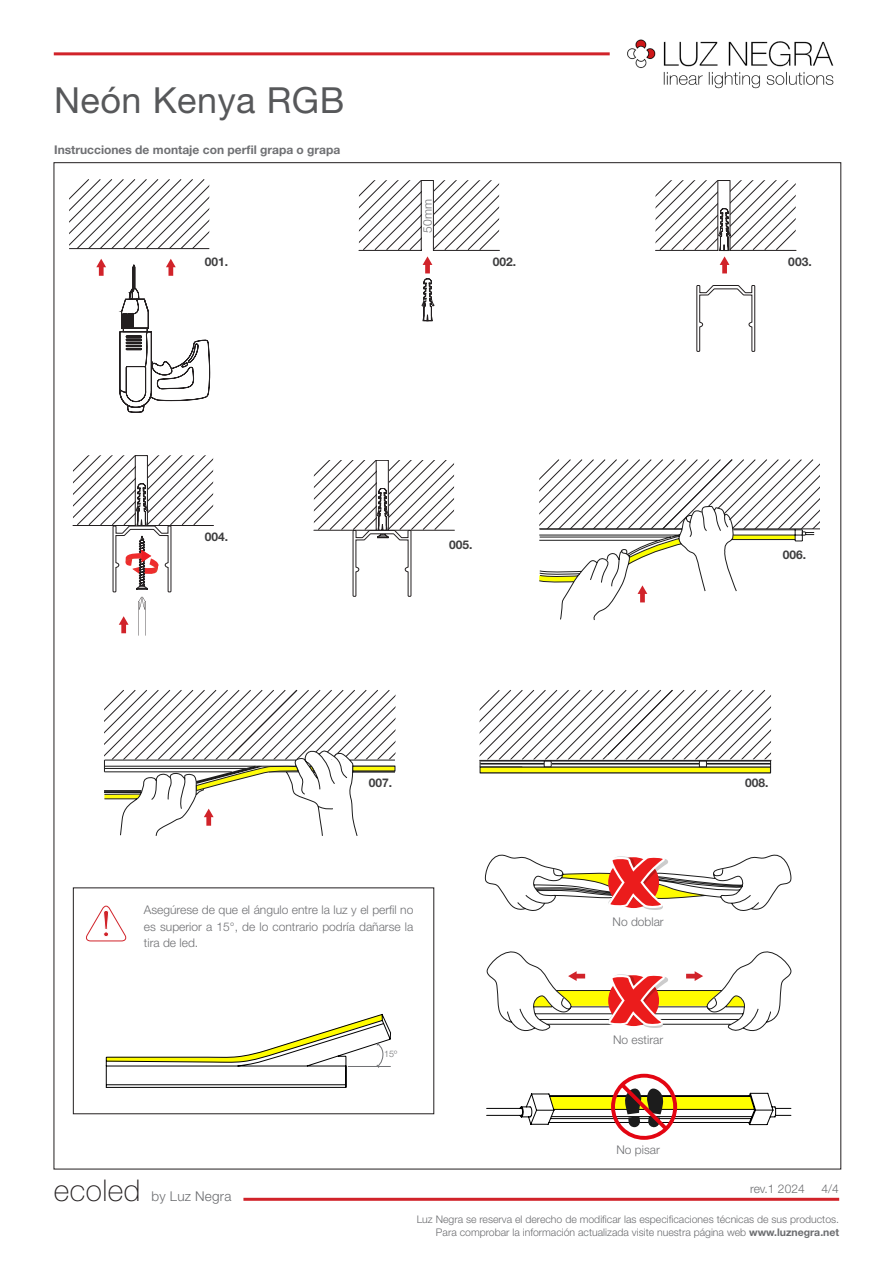
<style>
.page{position:relative;width:893px;height:1263px;background:#fff}
.page>*{position:absolute;margin:0;border:0;box-sizing:border-box;transform-origin:0 0}
.t1{font:36px "Helvetica Neue LT Std";letter-spacing:.015em;color:#57585a}
.t2{font:300 13.5px "Helvetica Neue LT Std";letter-spacing:.015em;color:#6c6d70}
.TEXTO_CATÁLOGO{font:300 12px/16.5px "Helvetica Neue LT Std";color:#6f7073;text-align:justify}
.t3{font:700 12px "Helvetica Neue LT Std";color:#6f7073}
.t4{font:700 12px "Helvetica Neue LT Std";color:#3e3e3f}
.t5{font:300 12px "Helvetica Neue LT Std";color:#6c6d70}
.t6{font:300 10.5px/12.6px "Helvetica Neue LT Std";color:#6c6d70;text-align:right}
.t7{font:300 9px "Helvetica Neue LT Std";color:#6f7073}
.s1{font-weight:100;font-size:30px;color:#231f20}
.s2{font-weight:700}
</style>
<div class="page">
<svg style="left:359px;top:180px;width:140px;height:141px"></svg>
<svg style="left:655px;top:180px;width:141px;height:93px"></svg>
<svg style="left:69px;top:179px;width:140px;height:69px"></svg>
<svg style="left:96px;top:259px;width:10px;height:17px"></svg>
<hr style="left:69px;top:248px;width:140px;height:1px;background:#231f20">
<hr style="left:479px;top:760px;width:292px;height:1px;background:#231f20">
<svg style="left:119px;top:259px;width:91px;height:154px"></svg>
<svg style="left:696px;top:285px;width:59px;height:67px"></svg>
<svg style="left:73px;top:455px;width:141px;height:181px"></svg>
<svg style="left:314px;top:460px;width:140px;height:137px"></svg>
<svg style="left:539px;top:459px;width:281px;height:161px"></svg>
<svg style="left:104px;top:689px;width:291px;height:147px"></svg>
<svg style="left:353px;top:766px;width:42px;height:5px"></svg>
<svg style="left:480px;top:689px;width:291px;height:84px"></svg>
<div style="left:544px;top:761px;width:7px;height:6px;background:#fff"></div>
<div style="left:544px;top:761px;width:7px;height:6px;border:1px solid #231f20"></div>
<div style="left:699px;top:761px;width:7px;height:6px;background:#fff"></div>
<div style="left:699px;top:761px;width:8px;height:6px;border:1px solid #231f20"></div>
<svg style="left:86px;top:905px;width:40px;height:37px"></svg>
<hr style="left:54px;top:52px;width:556px;height:3px;background:#d1232a">
<hr style="left:243px;top:1198px;width:596px;height:3px;background:#d1232a">
<img style="left:627px;top:39px;width:207px;height:50px">
<svg style="left:106px;top:1014px;width:285px;height:74px"></svg>
<svg style="left:485px;top:854px;width:306px;height:57px"></svg>
<svg style="left:487px;top:951px;width:304px;height:81px"></svg>
<svg style="left:486px;top:1074px;width:305px;height:66px"></svg>
<p class="t1" style="left:54px;top:79px;width:292px">Neón Kenya RGB</p>
<p class="t3" style="left:54px;top:142px;width:288px">Instrucciones de montaje con perfil grapa o grapa</p>
<p class="t4" style="left:205px;top:254px;width:25px">001.</p>
<p class="TEXTO_CATÁLOGO" style="left:419px;top:233px;width:35px;rotate:-90deg">50mm</p>
<p class="t4" style="left:493px;top:254px;width:25px">002.</p>
<p class="t4" style="left:788px;top:254px;width:25px">003.</p>
<p class="t4" style="left:205px;top:529px;width:25px">004.</p>
<p class="t4" style="left:449px;top:537px;width:25px">005.</p>
<p class="t4" style="left:783px;top:547px;width:25px">006.</p>
<p class="t4" style="left:369px;top:775px;width:25px">007.</p>
<p class="t4" style="left:745px;top:775px;width:25px">008.</p>
<p class="TEXTO_CATÁLOGO" style="left:144px;top:901px;width:271px">Asegúrese de que el ángulo entre la luz y el perfil no es superior a 15°, de lo contrario podría dañarse la tira de led.</p>
<p class="TEXTO_CATÁLOGO" style="left:613px;top:913px;width:53px">No doblar</p>
<p class="t2" style="left:54px;top:1188px;width:179px"><span class="s1">ecoled</span> by Luz Negra</p>
<p class="t7" style="left:384px;top:1048px;width:15px">15º</p>
<p class="TEXTO_CATÁLOGO" style="left:613px;top:1031px;width:52px">No estirar</p>
<p class="TEXTO_CATÁLOGO" style="left:616px;top:1141px;width:45px">No pisar</p>
<p class="t5" style="left:750px;top:1181px;width:56px">rev.1 2024</p>
<p class="t5" style="left:822px;top:1181px;width:19px">4/4</p>
<p class="t6" style="left:417px;top:1213px;width:424px">Luz Negra se reserva el derecho de modificar las especificaciones técnicas de sus productos.<br>Para comprobar la información actualizada visite nuestra página web <span class="s2">www.luznegra.net</span></p>
</div>
